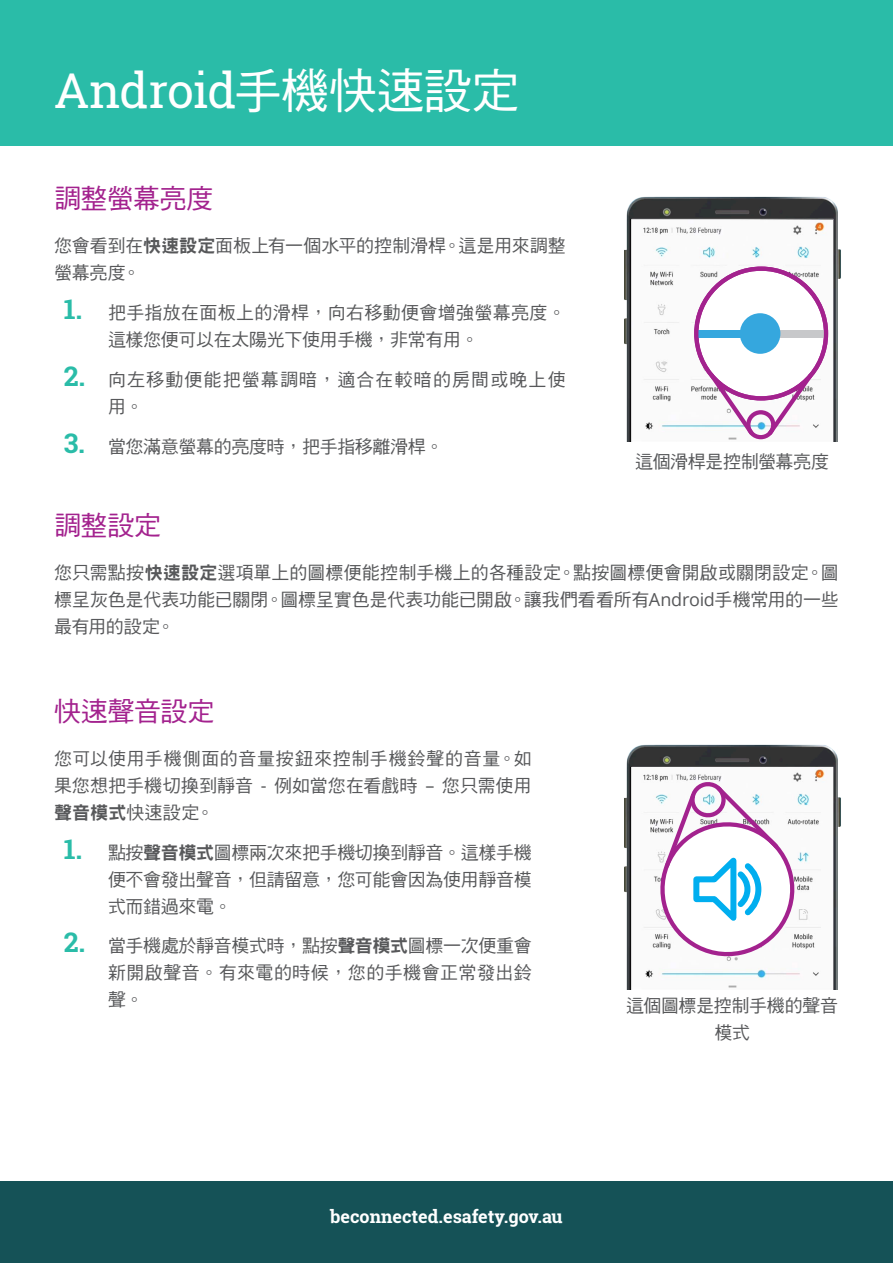
<style>
.page{position:relative;width:893px;height:1263px;background:#fff}
.page>*{position:absolute;margin:0;border:0;box-sizing:border-box;transform-origin:0 0}
.t1{font:48px "Roboto Slab";letter-spacing:-.02em;color:#fff}
.t2{font:27px "DF Hei Std W5";letter-spacing:-.015em;color:#a3228e}
.t3{font:18px/27px "DF Hei Std W5";letter-spacing:-.01em;color:#57585a;text-align:justify}
.t4{font:18px/27px "DF Hei Std W5";letter-spacing:.02em;color:#57585a}
.t5{font:18px/27px "DF Hei Std W5";letter-spacing:.06em;color:#57585a}
.t6{font:700 18px "Roboto Slab";color:#fff}
.s1{font-family:"DF Hei Std W5"}
.s2{font-family:"DF Hei Std W9"}
.s3{font-family:"Roboto Slab";font-weight:700;font-size:27px;color:#2abca8}
.s4{font-family:"Open Sans"}
</style>
<div class="page">
<div style="left:0;top:1181px;width:893px;height:82px;background:#155257"></div>
<div style="left:0;top:0;width:893px;height:145px;background:#2abca8"></div>
<img style="left:624px;top:744px;width:217px;height:245px">
<img style="left:632px;top:767px;width:200px;height:222px">
<svg style="left:656px;top:782px;width:142px;height:178px"></svg>
<img style="left:624px;top:196px;width:217px;height:246px">
<img style="left:632px;top:220px;width:200px;height:222px">
<div style="left:696px;top:268px;width:130px;height:130px;background:#fff;border-radius:50%"></div>
<svg style="left:764px;top:370px;width:52px;height:69px"></svg>
<div style="left:746px;top:410px;width:29px;height:29px;border:4px solid #a3228e;border-radius:50%"></div>
<svg style="left:706px;top:369px;width:51px;height:70px"></svg>
<div style="left:778px;top:330px;width:47px;height:7px;background:#c7c8ca"></div>
<div style="left:697px;top:330px;width:47px;height:7px;background:#35a7de"></div>
<div style="left:740px;top:313px;width:40px;height:41px;background:#35a7de;border-radius:50%"></div>
<div style="left:694px;top:266px;width:134px;height:135px;border:4px solid #a3228e;border-radius:50%"></div>
<h1 class="t1" style="left:54px;top:58px;width:467px">Android<span class="s1">手機快速設定</span></h1>
<h2 class="t2" style="left:54px;top:184px;width:161px">調整螢幕亮度</h2>
<p class="t3" style="left:54px;top:232px;width:513px">您會看到在<span class="s2">快速設定</span>面板上有一個水平的控制滑桿。這是用來調整螢幕亮度。</p>
<p class="t4" style="left:108px;top:299px;width:459px;text-indent:-44px"><span class="s3">1.</span> 把手指放在面板上的滑桿，向右移動便會增強螢幕亮度。這樣您便可以在太陽光下使用手機，非常有用。</p>
<p class="t5" style="left:108px;top:366px;width:459px;text-indent:-44px"><span class="s3">2.</span> 向左移動便能把螢幕調暗，適合在較暗的房間或晚上使用。</p>
<p class="t3" style="left:64px;top:432px;width:381px"><span class="s3">3.</span> 當您滿意螢幕的亮度時，把手指移離滑桿。</p>
<p class="t3" style="left:635px;top:448px;width:195px">這個滑桿是控制螢幕亮度</p>
<h2 class="t2" style="left:54px;top:511px;width:109px">調整設定</h2>
<p class="t3" style="left:54px;top:559px;width:786px">您只需點按<span class="s2">快速設定</span>選項單上的圖標便能控制手機上的各種設定。點按圖標便會開啟或關閉設定。圖標呈灰色是代表功能已關閉。圖標呈實色是代表功能已開啟。讓我們看看所有<span class="s4">Android</span>手機常用的一些最有用的設定。</p>
<h2 class="t2" style="left:54px;top:696px;width:162px">快速聲音設定</h2>
<p class="t3" style="left:54px;top:745px;width:479px">您可以使用手機側面的音量按鈕來控制手機鈴聲的音量。如果您想把手機切換到靜音 <span class="s4">-</span> 例如當您在看戲時 <span class="s4">–</span> 您只需使用<span class="s2">聲音模式</span>快速設定。</p>
<p class="t3" style="left:108px;top:838px;width:425px;text-indent:-44px"><span class="s3">1.</span> 點按<span class="s2">聲音模式</span>圖標兩次來把手機切換到靜音。這樣手機便不會發出聲音，但請留意，您可能會因為使用靜音模式而錯過來電。</p>
<p class="t3" style="left:108px;top:932px;width:425px;text-indent:-44px"><span class="s3">2.</span> 當手機處於靜音模式時，點按<span class="s2">聲音模式</span>圖標一次便重會新開啟聲音。有來電的時候，您的手機會正常發出鈴聲。</p>
<p class="t3" style="left:626px;top:991px;width:213px;text-align:center">這個圖標是控制手機的聲音模式</p>
<p class="t6" style="left:330px;top:1204px;width:234px">beconnected.esafety.gov.au</p>
</div>
